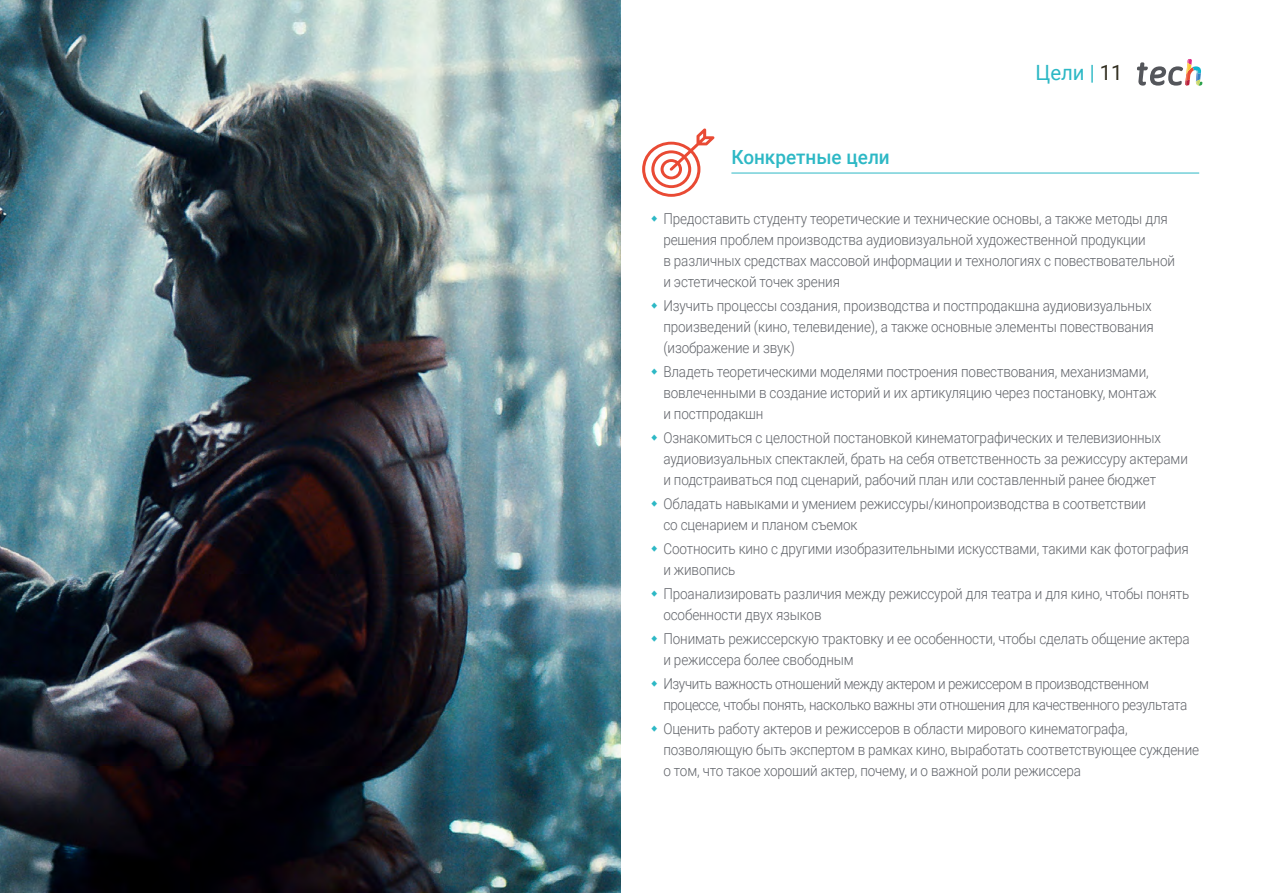
<style>
.page{position:relative;width:1263px;height:893px;background:#fff}
.page>*{position:absolute;margin:0;border:0;box-sizing:border-box;transform-origin:0 0}
.t1{font:21px "Roboto";color:#2db8c5}
.t2{font:500 19.5px "Roboto";color:#2db8c5}
.t3{font:300 15px/21px "Roboto";letter-spacing:-.01em;color:#61646a;scale:.9 1}
.t4{font:300 15px/21px "Roboto";letter-spacing:-.03em;color:#61646a;scale:.9 1}
.s1{color:#312e20}
</style>
<div class="page">
<hr style="left:731px;top:173px;width:468px;height:1px;background:#2db8c5">
<svg style="left:642px;top:128px;width:72px;height:69px"></svg>
<img style="left:0;top:0;width:621px;height:893px">
<svg style="left:1137px;top:59px;width:65px;height:27px"></svg>
<h2 class="t2" style="left:731px;top:144px;width:160px">Конкретные цели</h2>
<h1 class="t1" style="left:1035px;top:57px;width:89px">Цели | <span class="s1">11</span></h1>
<p class="t3" style="left:663px;top:207px;width:570px">Предоставить студенту теоретические и технические основы, а также методы для решения проблем производства аудиовизуальной художественной продукции<br>в различных средствах массовой информации и технологиях с повествовательной и эстетической точек зрения</p>
<p class="t3" style="left:663px;top:294px;width:546px">Изучить процессы создания, производства и постпродакшна аудиовизуальных произведений (кино, телевидение), а также основные элементы повествования (изображение и звук)</p>
<p class="t3" style="left:663px;top:360px;width:549px">Владеть теоретическими моделями построения повествования, механизмами, вовлеченными в создание историй и их артикуляцию через постановку, монтаж и постпродакшн</p>
<p class="t3" style="left:663px;top:426px;width:584px">Ознакомиться с целостной постановкой кинематографических и телевизионных аудиовизуальных спектаклей, брать на себя ответственность за режиссуру актерами и подстраиваться под сценарий, рабочий план или составленный ранее бюджет</p>
<p class="t3" style="left:663px;top:492px;width:538px">Обладать навыками и умением режиссуры/кинопроизводства в соответствии со сценарием и планом съемок</p>
<p class="t3" style="left:663px;top:537px;width:585px">Соотносить кино с другими изобразительными искусствами, такими как фотография и живопись</p>
<p class="t3" style="left:663px;top:582px;width:586px">Проанализировать различия между режиссурой для театра и для кино, чтобы понять особенности двух языков</p>
<p class="t3" style="left:663px;top:627px;width:586px">Понимать режиссерскую трактовку и ее особенности, чтобы сделать общение актера и режиссера более свободным</p>
<p class="t4" style="left:663px;top:672px;width:584px">Изучить важность отношений между актером и режиссером в производственном процессе, чтобы понять, насколько важны эти отношения для качественного результата</p>
<p class="t3" style="left:663px;top:717px;width:597px">Оценить работу актеров и режиссеров в области мирового кинематографа, позволяющую быть экспертом в рамках кино, выработать соответствующее суждение о том, что такое хороший актер, почему, и о важной роли режиссера</p>
</div>
